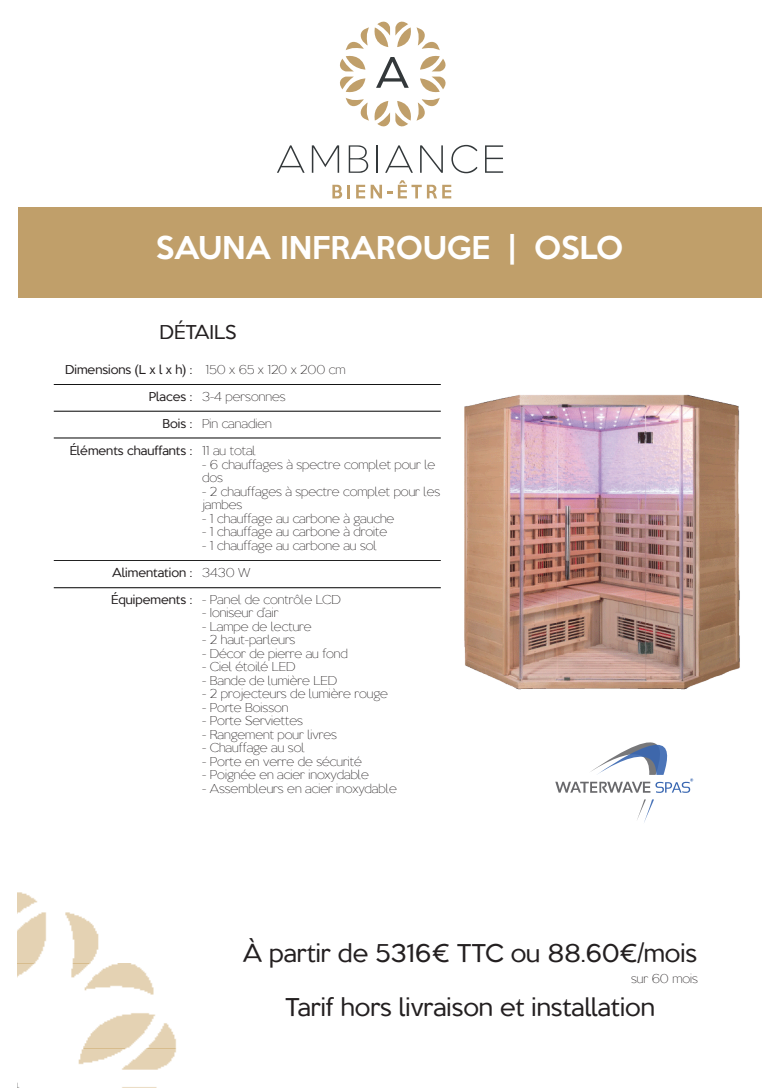
<style>
.page{position:relative;width:780px;height:1088px;background:#fff}
.page>*{position:absolute;margin:0;border:0;box-sizing:border-box;transform-origin:0 0}
.t1{font:500 28.75px "Keep Calm";color:#fff}
.t2{font:22.5px "Keep Calm";color:#231f20}
.t3{font:17.5px "Keep Calm";color:#231f20}
.t4{font:300 11.25px/13.5px "Keep Calm";color:#231f20}
.t5{font:11.25px "Keep Calm";color:#231f20}
</style>
<div class="page">
<div style="left:18px;top:207px;width:743px;height:91px;background:#c09f6a"></div>
<img style="left:18px;top:892px;width:159px;height:178px">
<svg style="left:277px;top:145px;width:27px;height:28px"></svg>
<svg style="left:312px;top:145px;width:27px;height:28px"></svg>
<svg style="left:349px;top:145px;width:19px;height:28px"></svg>
<hr style="left:376px;top:145px;width:2px;height:28px;background:#33383a">
<svg style="left:385px;top:145px;width:28px;height:28px"></svg>
<svg style="left:420px;top:145px;width:23px;height:28px"></svg>
<svg style="left:451px;top:145px;width:26px;height:28px"></svg>
<svg style="left:485px;top:145px;width:18px;height:28px"></svg>
<svg style="left:340px;top:21px;width:106px;height:106px"></svg>
<svg style="left:332px;top:185px;width:18px;height:13px"></svg>
<svg style="left:356px;top:185px;width:36px;height:13px"></svg>
<svg style="left:398px;top:180px;width:53px;height:18px"></svg>
<hr style="left:54px;top:384px;width:387px;height:1px;background:#000">
<hr style="left:54px;top:411px;width:387px;height:1px;background:#000">
<hr style="left:54px;top:438px;width:387px;height:1px;background:#000">
<hr style="left:54px;top:560px;width:387px;height:1px;background:#000">
<hr style="left:54px;top:587px;width:387px;height:1px;background:#000">
<img style="left:407px;top:268px;width:355px;height:550px">
<p class="t1" style="left:156px;top:223px;width:469px">SAUNA INFRAROUGE | OSLO</p>
<p class="t3" style="left:159px;top:317px;width:78px">DÉTAILS</p>
<p class="t5" style="left:65px;top:360px;width:129px">Dimensions (L x l x h) :</p>
<p class="t5" style="left:149px;top:387px;width:45px">Places :</p>
<p class="t5" style="left:162px;top:414px;width:32px">Bois :</p>
<p class="t5" style="left:70px;top:441px;width:124px">Éléments chauffants :</p>
<p class="t5" style="left:112px;top:562px;width:82px">Alimentation :</p>
<p class="t5" style="left:111px;top:589px;width:83px">Équipements :</p>
<p class="t4" style="left:206px;top:362px;width:141px">150 x 65 x 120 x 200 cm</p>
<p class="t4" style="left:202px;top:389px;width:85px">3-4 personnes</p>
<p class="t4" style="left:202px;top:416px;width:71px">Pin canadien</p>
<p class="t4" style="left:202px;top:443px;width:55px">11 au total</p>
<p class="t4" style="left:202px;top:456px;width:235px">- 6 chauffages à spectre complet pour le dos</p>
<p class="t4" style="left:202px;top:483px;width:240px">- 2 chauffages à spectre complet pour les jambes</p>
<p class="t4" style="left:202px;top:510px;width:194px">- 1 chauffage au carbone à gauche</p>
<p class="t4" style="left:202px;top:524px;width:187px">- 1 chauffage au carbone à droite</p>
<p class="t4" style="left:202px;top:537px;width:176px">- 1 chauffage au carbone au sol</p>
<p class="t4" style="left:202px;top:564px;width:50px">3430 W</p>
<p class="t4" style="left:202px;top:591px;width:140px">- Panel de contrôle LCD</p>
<p class="t4" style="left:202px;top:605px;width:78px">- Ioniseur d’air</p>
<p class="t4" style="left:202px;top:618px;width:111px">- Lampe de lecture</p>
<p class="t4" style="left:202px;top:632px;width:95px">- 2 haut-parleurs</p>
<p class="t4" style="left:202px;top:645px;width:147px">- Décor de pierre au fond</p>
<p class="t4" style="left:202px;top:659px;width:95px">- Ciel étoilé LED</p>
<p class="t4" style="left:202px;top:672px;width:137px">- Bande de lumière LED</p>
<p class="t4" style="left:202px;top:686px;width:187px">- 2 projecteurs de lumière rouge</p>
<p class="t4" style="left:202px;top:699px;width:88px">- Porte Boisson</p>
<p class="t4" style="left:202px;top:713px;width:102px">- Porte Serviettes</p>
<p class="t4" style="left:202px;top:726px;width:136px">- Rangement pour livres</p>
<p class="t4" style="left:202px;top:740px;width:104px">- Chauffage au sol</p>
<p class="t4" style="left:202px;top:753px;width:161px">- Porte en verre de sécurité</p>
<p class="t4" style="left:202px;top:767px;width:168px">- Poignée en acier inoxydable</p>
<p class="t4" style="left:202px;top:780px;width:196px">- Assembleurs en acier inoxydable</p>
<p class="t2" style="left:243px;top:933px;width:456px">À partir de 5316€ TTC ou 88.60€/mois</p>
<p class="t2" style="left:285px;top:987px;width:371px">Tarif hors livraison et installation</p>
<p class="t4" style="left:631px;top:970px;width:68px">sur 60 mois</p>
</div>
